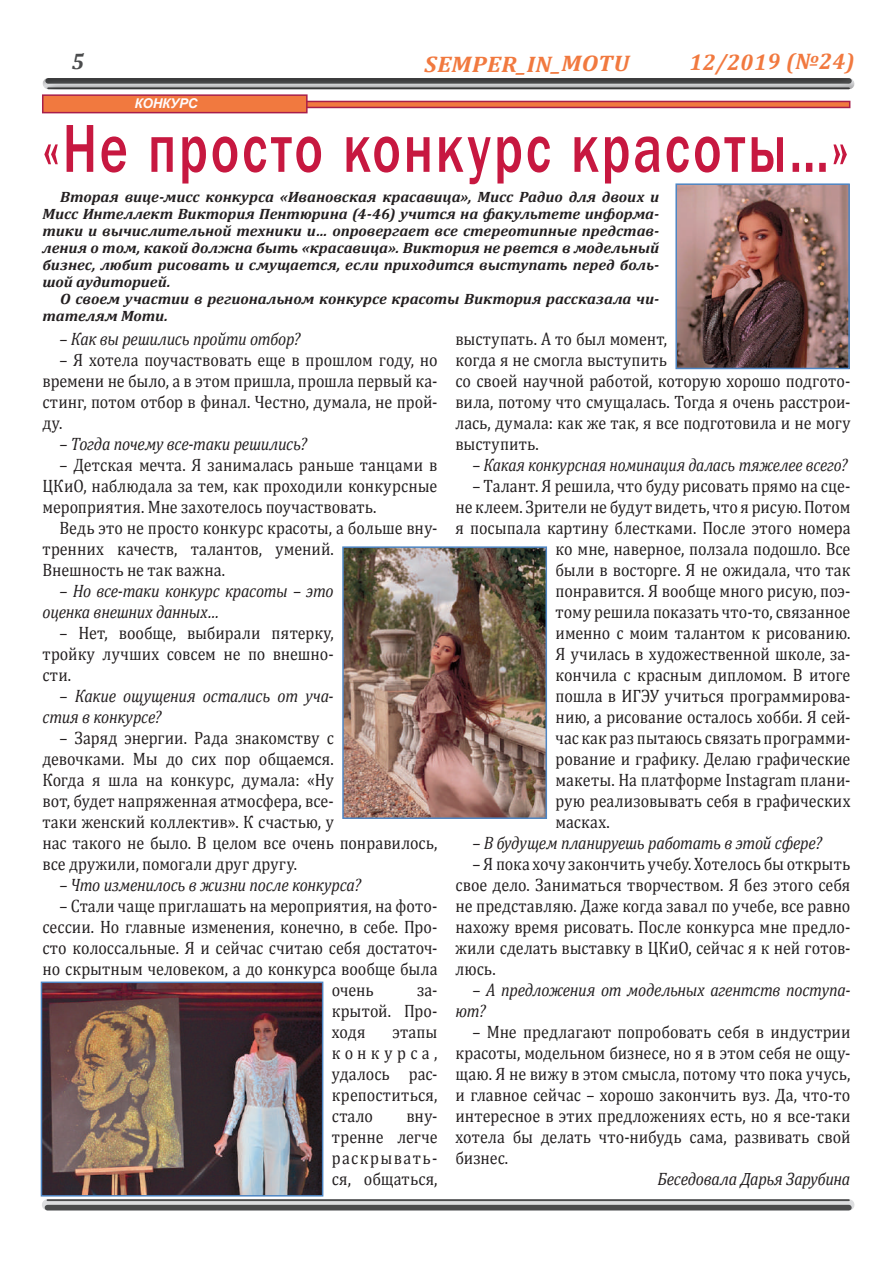
<style>
.page{position:relative;width:893px;height:1263px;background:#fff}
.page>*{position:absolute;margin:0;border:0;box-sizing:border-box;transform-origin:0 0}
.t1{font:500 70.2px "Franklin Gothic";letter-spacing:.055em;color:#c71840;scale:.77 1}
.t2{font:italic 700 22.5px "Cambria";color:#f1793f;scale:1.09 1}
.t3{font:italic 700 22.5px "Cambria";color:#f1793f}
.t4{font:18px/21px "Cambria";color:#231f20;text-align:justify;scale:.89 1}
.t5{font:italic 18px/21px "Cambria";letter-spacing:-.015em;color:#231f20;scale:.89 1}
.t6{font:italic 18px "Cambria";letter-spacing:-.015em;color:#231f20;scale:.87 1}
.t7{font:italic 700 15px/17px "Cambria";color:#231f20;text-align:justify;scale:1.04 1}
.t8{font:italic 700 13.5px "Arial";letter-spacing:-.02em;color:#fefbfc}
</style>
<div class="page">
<svg style="left:47px;top:1201px;width:802px;height:4px;background:#d2d3d5"></svg>
<hr style="left:47px;top:1199px;width:802px;height:2px;background:#4b4c4d">
<div style="left:47px;top:1205px;width:802px;height:5px;background:#4b4c4d"></div>
<div style="left:0;top:33px;width:893px;height:102px;background:#231f20;opacity:.5"></div>
<svg style="left:308px;top:101px;width:542px;height:7px;background:#d65842"></svg>
<div style="left:42px;top:94px;width:266px;height:19px;background:#f1793f;border:2px solid #a81f4a"></div>
<img style="left:345px;top:549px;width:199px;height:267px">
<div style="left:342px;top:546px;width:205px;height:273px;border:2px solid #4e86c4"></div>
<img style="left:44px;top:984px;width:276px;height:209px">
<div style="left:41px;top:981px;width:282px;height:215px;border:2px solid #4e86c4"></div>
<img style="left:678px;top:186px;width:169px;height:180px">
<div style="left:675px;top:183px;width:175px;height:186px;border:2px solid #4e86c4"></div>
<svg style="left:72px;top:53px;width:12px;height:16px"></svg>
<p class="t2" style="left:424px;top:50px;width:189px;rotate:-1deg">SEMPER_IN_MOTU</p>
<p class="t3" style="left:689px;top:47px;width:167px;rotate:-1deg">12/2019 (№24)</p>
<p class="t8" style="left:135px;top:94px;width:65px">КОНКУРС</p>
<h1 class="t1" style="left:42px;top:105px;width:1049px">«Не просто конкурс красоты…»</h1>
<p class="t7" style="left:43px;top:188px;width:594px;text-indent:18px">Вторая вице-мисс конкурса «Ивановская красавица», Мисс Радио для двоих и Мисс Интеллект Виктория Пентюрина (4-46) учится на факультете информа&shy;тики и вычислительной техники и… опровергает все стереотипные представ&shy;ления о том, какой должна быть «красавица». Виктория не рвется в модельный бизнес, любит рисовать и смущается, если приходится выступать перед боль&shy;шой аудиторией.</p>
<p class="t7" style="left:43px;top:290px;width:594px;text-indent:18px">О своем участии в региональном конкурсе красоты Виктория рассказала чи&shy;тателям Моти.</p>
<p class="t5" style="left:60px;top:327px;width:272px">– Как вы решились пройти отбор?</p>
<p class="t4" style="left:43px;top:349px;width:445px;text-indent:17px">– Я хотела поучаствовать еще в прошлом году, но времени не было, а в этом пришла, прошла первый ка&shy;стинг, потом отбор в финал. Честно, думала, не прой&shy;ду.</p>
<p class="t5" style="left:60px;top:432px;width:279px">– Тогда почему все-таки решились?</p>
<p class="t4" style="left:43px;top:454px;width:445px;text-indent:17px">– Детская мечта. Я занималась раньше танцами в ЦКиО, наблюдала за тем, как проходили конкурсные мероприятия. Мне захотелось поучаствовать.</p>
<p class="t4" style="left:43px;top:517px;width:445px;text-align:left;text-indent:17px">Ведь это не просто конкурс красоты, а больше вну&shy;тренних качеств, талантов, умений.<br>Внешность не так важна.</p>
<p class="t5" style="left:43px;top:579px;width:329px;text-indent:17px">– Но все-таки конкурс красоты – это оценка внешних данных…</p>
<p class="t4" style="left:43px;top:622px;width:329px;text-indent:17px">– Нет, вообще, выбирали пятерку, тройку лучших совсем не по внешно&shy;сти.</p>
<p class="t5" style="left:43px;top:684px;width:329px;text-indent:17px">– Какие ощущения остались от уча&shy;стия в конкурсе?</p>
<p class="t4" style="left:43px;top:727px;width:445px;text-align:left;text-indent:17px">– Заряд энергии. Рада знакомству с<br>девочками. Мы до сих пор общаемся.<br>Когда я шла на конкурс, думала: «Ну<br>вот, будет напряженная атмосфера, все-<br>таки женский коллектив». К счастью, у<br>нас такого не было. В целом все очень понравилось, все дружили, помогали друг другу.</p>
<p class="t5" style="left:60px;top:873px;width:340px">– Что изменилось в жизни после конкурса?</p>
<p class="t4" style="left:60px;top:895px;width:426px">– Стали чаще приглашать на мероприятия, на фото-</p>
<p class="t4" style="left:43px;top:916px;width:445px">сессии. Но главные изменения, конечно, в себе. Про-</p>
<p class="t4" style="left:43px;top:937px;width:445px">сто колоссальные. Я и сейчас считаю себя достаточ-</p>
<p class="t4" style="left:43px;top:958px;width:445px">но скрытным человеком, а до конкурса вообще была</p>
<p class="t4" style="left:332px;top:979px;width:49px">очень</p>
<p class="t4" style="left:455px;top:328px;width:445px;text-align:left">выступать. А то был момент,<br>когда я не смогла выступить<br>со своей научной работой, которую хорошо подгото&shy;вила, потому что смущалась. Тогда я очень расстрои&shy;лась, думала: как же так, я все подготовила и не могу выступить.</p>
<p class="t6" style="left:472px;top:452px;width:433px">– Какая конкурсная номинация далась тяжелее всего?</p>
<p class="t4" style="left:472px;top:475px;width:426px">– Талант. Я решила, что буду рисовать прямо на сце-</p>
<p class="t4" style="left:455px;top:496px;width:445px">не клеем. Зрители не будут видеть, что я рисую. Потом</p>
<p class="t4" style="left:455px;top:517px;width:445px">я посыпала картину блестками. После этого номера</p>
<p class="t4" style="left:555px;top:538px;width:333px">ко мне, наверное, ползала подошло. Все</p>
<p class="t4" style="left:555px;top:559px;width:333px">были в восторге. Я не ожидала, что так</p>
<p class="t4" style="left:555px;top:580px;width:333px">понравится. Я вообще много рисую, поэ-</p>
<p class="t4" style="left:555px;top:601px;width:333px">тому решила показать что-то, связанное</p>
<p class="t4" style="left:555px;top:622px;width:333px">именно с моим талантом к рисованию.</p>
<p class="t4" style="left:555px;top:643px;width:333px">Я училась в художественной школе, за-</p>
<p class="t4" style="left:555px;top:664px;width:333px">кончила с красным дипломом. В итоге</p>
<p class="t4" style="left:555px;top:685px;width:333px">пошла в ИГЭУ учиться программирова-</p>
<p class="t4" style="left:555px;top:706px;width:333px">нию, а рисование осталось хобби. Я сей-</p>
<p class="t4" style="left:555px;top:727px;width:333px">час как раз пытаюсь связать программи-</p>
<p class="t4" style="left:555px;top:748px;width:333px">рование и графику. Делаю графические</p>
<p class="t4" style="left:555px;top:769px;width:333px">макеты. На платформе Instagram плани-</p>
<p class="t4" style="left:555px;top:790px;width:333px">рую реализовывать себя в графических</p>
<p class="t4" style="left:555px;top:811px;width:62px">масках.</p>
<p class="t5" style="left:472px;top:831px;width:394px">– В будущем планируешь работать в этой сфере?</p>
<p class="t4" style="left:455px;top:853px;width:445px;text-indent:17px">– Я пока хочу закончить учебу. Хотелось бы открыть свое дело. Заниматься творчеством. Я без этого себя не представляю. Даже когда завал по учебе, все равно нахожу время рисовать. После конкурса мне предло&shy;жили сделать выставку в ЦКиО, сейчас я к ней готов&shy;люсь.</p>
<p class="t5" style="left:455px;top:978px;width:445px;text-indent:17px">– А предложения от модельных агентств поступа&shy;ют?</p>
<p class="t4" style="left:455px;top:1021px;width:445px;text-indent:17px">– Мне предлагают попробовать себя в индустрии красоты, модельном бизнесе, но я в этом себя не ощу&shy;щаю. Я не вижу в этом смысла, потому что пока учусь, и главное сейчас – хорошо закончить вуз. Да, что-то интересное в этих предложениях есть, но я все-таки хотела бы делать что-нибудь сама, развивать свой бизнес.</p>
<p class="t5" style="left:657px;top:1167px;width:218px">Беседовала Дарья Зарубина</p>
<p class="t4" style="left:332px;top:979px;width:120px;text-indent:85px">за&shy;крытой. Про&shy;ходя</p>
<p class="t4" style="left:332px;top:1021px;width:120px;text-indent:60px">этапы конкурса, удалось рас&shy;крепоститься, стало</p>
<p class="t4" style="left:332px;top:1105px;width:120px;text-indent:75px">вну&shy;тренне легче раскрывать&shy;ся, общаться,</p>
</div>
